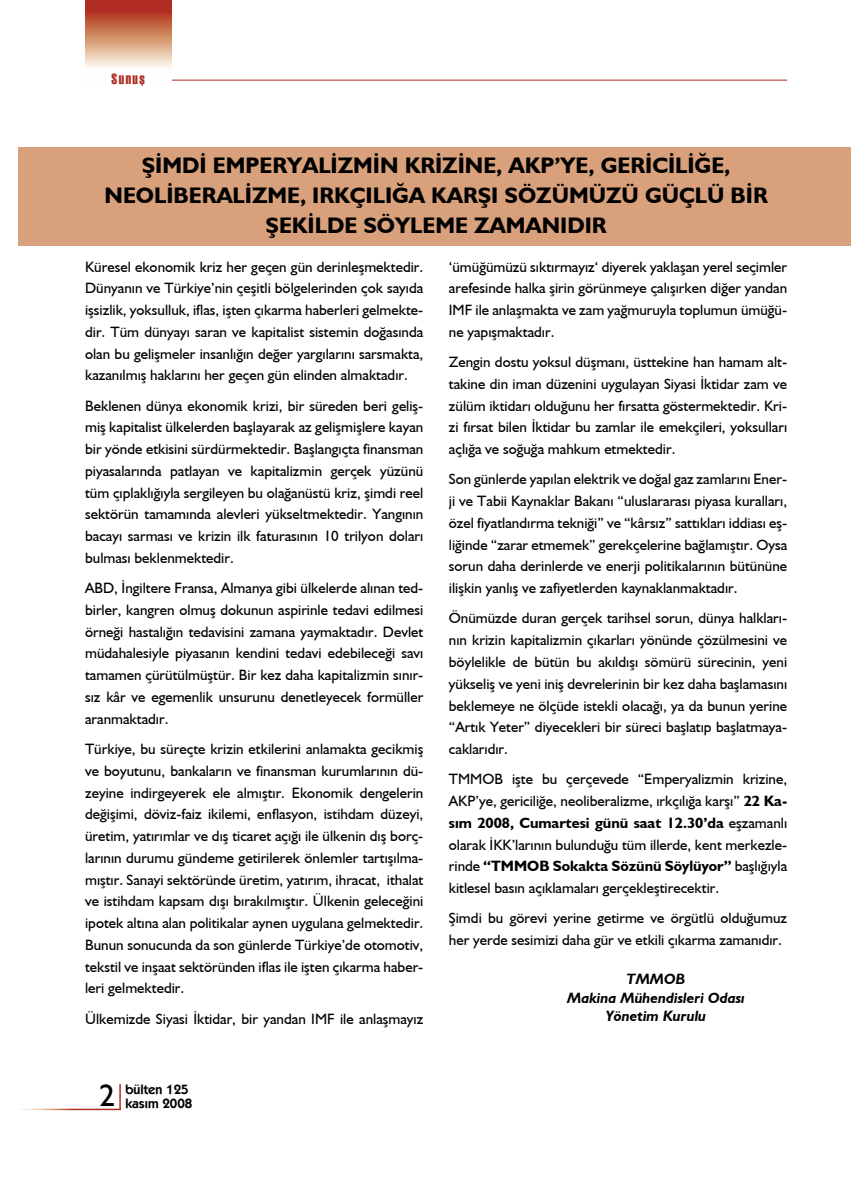
<style>
.page{position:relative;width:851px;height:1191px;background:#fff}
.page>*{position:absolute;margin:0;border:0;box-sizing:border-box;transform-origin:0 0}
.t1{font:31.5px "Humanist 521 BT";color:#000}
.baslik{font:700 22.5px/30px "Humanist 521 BT";color:#000;text-align:center}
.bultenmetin{font:15px/21.8px "Humanist 521 BT";color:#000;text-align:justify}
.imza{font:italic 700 15px "Humanist 521 BT";color:#000}
.t2{font:15px "Haettenschweiler";letter-spacing:.1em;color:#b12d23}
.t3{font:600 13.5px "Kabel IT Cby BT";color:#000}
.s1{font-weight:700}
</style>
<div class="page">
<hr style="left:161px;top:80px;width:626px;height:1px;background:#b12d23">
<svg style="left:85px;top:0;width:86px;height:81px"></svg>
<hr style="left:119px;top:1084px;width:2px;height:25px;background:#b12d23">
<hr style="left:20px;top:1108px;width:101px;height:2px;background:#fff">
<div style="left:18px;top:147px;width:832px;height:99px;background:#d9a17b"></div>
<p class="t2" style="left:112px;top:69px;width:35px">Sunuş</p>
<p class="baslik" style="left:104px;top:150px;width:664px">ŞİMDİ EMPERYALİZMİN KRİZİNE, AKP’YE, GERİCİLİĞE,<br>NEOLİBERALİZME, IRKÇILIĞA KARŞI SÖZÜMÜZÜ GÜÇLÜ BİR<br>ŞEKİLDE SÖYLEME ZAMANIDIR</p>
<p class="bultenmetin" style="left:85px;top:255px;width:340px">Küresel ekonomik kriz her geçen gün derinleşmektedir.<br>Dünyanın ve Türkiye’nin çeşitli bölgelerinden çok sayıda işsizlik, yoksulluk, iflas, işten çıkarma haberleri gelmekte&shy;dir. Tüm dünyayı saran ve kapitalist sistemin doğasında olan bu gelişmeler insanlığın değer yargılarını sarsmakta, kazanılmış haklarını her geçen gün elinden almaktadır.</p>
<p class="bultenmetin" style="left:85px;top:394px;width:340px">Beklenen dünya ekonomik krizi, bir süreden beri geliş&shy;miş kapitalist ülkelerden başlayarak az gelişmişlere kayan bir yönde etkisini sürdürmektedir. Başlangıçta finansman piyasalarında patlayan ve kapitalizmin gerçek yüzünü tüm çıplaklığıyla sergileyen bu olağanüstü kriz, şimdi reel sektörün tamamında alevleri yükseltmektedir. Yangının bacayı sarması ve krizin ilk faturasının 10 trilyon doları bulması beklenmektedir.</p>
<p class="bultenmetin" style="left:85px;top:577px;width:340px">ABD, İngiltere Fransa, Almanya gibi ülkelerde alınan ted&shy;birler, kangren olmuş dokunun aspirinle tedavi edilmesi örneği hastalığın tedavisini zamana yaymaktadır. Devlet müdahalesiyle piyasanın kendini tedavi edebileceği savı tamamen çürütülmüştür. Bir kez daha kapitalizmin sınır&shy;sız kâr ve egemenlik unsurunu denetleyecek formüller aranmaktadır.</p>
<p class="bultenmetin" style="left:85px;top:737px;width:340px">Türkiye, bu süreçte krizin etkilerini anlamakta gecikmiş ve boyutunu, bankaların ve finansman kurumlarının dü&shy;zeyine indirgeyerek ele almıştır. Ekonomik dengelerin değişimi, döviz-faiz ikilemi, enflasyon, istihdam düzeyi, üretim, yatırımlar ve dış ticaret açığı ile ülkenin dış borç&shy;larının durumu gündeme getirilerek önlemler tartışılma&shy;mıştır. Sanayi sektöründe üretim, yatırım, ihracat, ithalat ve istihdam kapsam dışı bırakılmıştır. Ülkenin geleceğini ipotek altına alan politikalar aynen uygulana gelmektedir.<br>Bunun sonucunda da son günlerde Türkiye’de otomotiv, tekstil ve inşaat sektöründen iflas ile işten çıkarma haber&shy;leri gelmektedir.</p>
<p class="bultenmetin" style="left:85px;top:1007px;width:340px">Ülkemizde Siyasi İktidar, bir yandan IMF ile anlaşmayız</p>
<p class="bultenmetin" style="left:449px;top:255px;width:340px">‘ümüğümüzü sıktırmayız‘ diyerek yaklaşan yerel seçimler arefesinde halka şirin görünmeye çalışırken diğer yandan IMF ile anlaşmakta ve zam yağmuruyla toplumun ümüğü&shy;ne yapışmaktadır.</p>
<p class="bultenmetin" style="left:449px;top:351px;width:340px">Zengin dostu yoksul düşmanı, üsttekine han hamam alt&shy;takine din iman düzenini uygulayan Siyasi İktidar zam ve zülüm iktidarı olduğunu her fırsatta göstermektedir. Kri&shy;zi fırsat bilen İktidar bu zamlar ile emekçileri, yoksulları açlığa ve soğuğa mahkum etmektedir.</p>
<p class="bultenmetin" style="left:449px;top:468px;width:340px">Son günlerde yapılan elektrik ve doğal gaz zamlarını Ener&shy;ji ve Tabii Kaynaklar Bakanı “uluslararası piyasa kuralları, özel fiyatlandırma tekniği” ve “kârsız” sattıkları iddiası eş&shy;liğinde “zarar etmemek” gerekçelerine bağlamıştır. Oysa sorun daha derinlerde ve enerji politikalarının bütününe ilişkin yanlış ve zafiyetlerden kaynaklanmaktadır.</p>
<p class="bultenmetin" style="left:449px;top:607px;width:340px">Önümüzde duran gerçek tarihsel sorun, dünya halkları&shy;nın krizin kapitalizmin çıkarları yönünde çözülmesini ve böylelikle de bütün bu akıldışı sömürü sürecinin, yeni yükseliş ve yeni iniş devrelerinin bir kez daha başlamasını beklemeye ne ölçüde istekli olacağı, ya da bunun yerine “Artık Yeter” diyecekleri bir süreci başlatıp başlatmaya&shy;caklarıdır.</p>
<p class="bultenmetin" style="left:449px;top:768px;width:340px">TMMOB işte bu çerçevede “Emperyalizmin krizine, AKP’ye, gericiliğe, neoliberalizme, ırkçılığa karşı” <span class="s1">22 Ka&shy;sım 2008, Cumartesi günü saat 12.30’da</span> eşzamanlı olarak İKK’larının bulunduğu tüm illerde, kent merkezle&shy;rinde <span class="s1">“TMMOB Sokakta Sözünü Söylüyor”</span> başlığıyla kitlesel basın açıklamaları gerçekleştirecektir.</p>
<p class="bultenmetin" style="left:449px;top:907px;width:340px">Şimdi bu görevi yerine getirme ve örgütlü olduğumuz her yerde sesimizi daha gür ve etkili çıkarma zamanıdır.</p>
<p class="imza" style="left:626px;top:969px;width:60px">TMMOB</p>
<p class="imza" style="left:567px;top:988px;width:179px">Makina Mühendisleri Odası</p>
<p class="imza" style="left:605px;top:1007px;width:102px">Yönetim Kurulu</p>
<p class="t1" style="left:99px;top:1076px;width:17px">2</p>
<p class="t3" style="left:125px;top:1081px;width:65px">bülten 125</p>
<p class="t3" style="left:125px;top:1094px;width:68px">kasım 2008</p>
</div>
